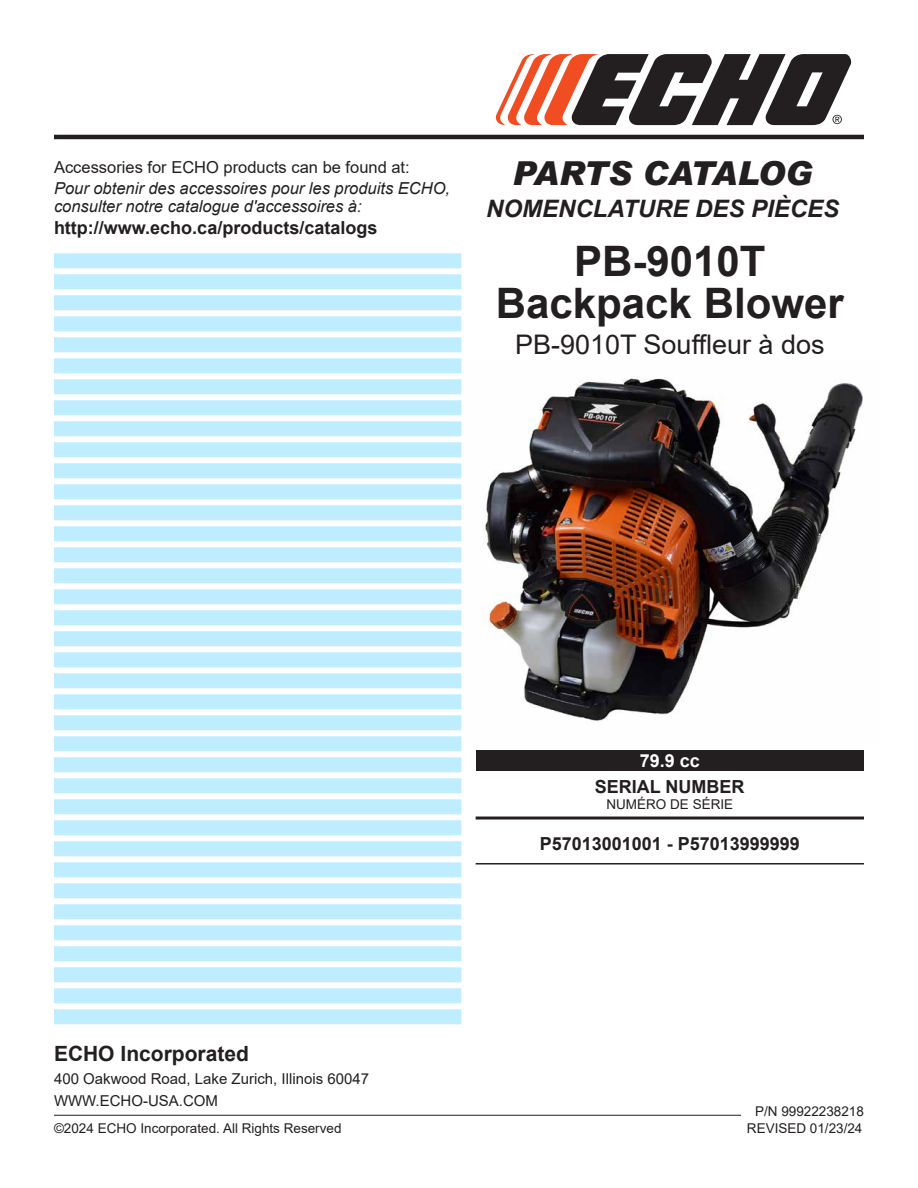
<style>
.page{position:relative;width:918px;height:1188px;background:#fff}
.page>*{position:absolute;margin:0;border:0;box-sizing:border-box;transform-origin:0 0}
.t1{font:700 42px/42px "Arial";color:#231f20;text-align:center}
.t2{font:italic 900 33px "Arial";letter-spacing:-.015em;color:#231f20}
.t3{font:27px "Arial";color:#231f20}
.t4{font:italic 700 24px "Arial";color:#231f20}
.t5{font:700 21px "Arial";color:#231f20}
.t6{font:700 18px "Arial";color:#231f20}
.t7{font:700 18px "Arial";color:#fff}
.t8{font:italic 16.5px/18px "Arial";color:#231f20}
.t9{font:16.5px "Arial";color:#231f20}
.t10{font:15px/22.5px "Arial";color:#231f20}
.t11{font:13.5px "Arial";color:#231f20}
</style>
<div class="page">
<img style="left:460px;top:362px;width:403px;height:381px">
<svg style="left:495px;top:54px;width:357px;height:71px"></svg>
<hr style="left:54px;top:135px;width:810px;height:4px;background:#231f20">
<hr style="left:54px;top:1115px;width:687px;height:1px;background:#231f20">
<hr style="left:476px;top:817px;width:388px;height:3px;background:#231f20">
<hr style="left:476px;top:863px;width:388px;height:2px;background:#231f20">
<div style="left:476px;top:751px;width:388px;height:20px;background:#231f20"></div>
<div style="left:54px;top:253px;width:407px;height:14px;background:#bdedfe"></div>
<hr style="left:54px;top:267px;width:407px;height:1px;background:#bdedfe">
<div style="left:54px;top:274px;width:407px;height:14px;background:#bdedfe"></div>
<hr style="left:54px;top:288px;width:407px;height:1px;background:#bdedfe">
<div style="left:54px;top:295px;width:407px;height:14px;background:#bdedfe"></div>
<hr style="left:54px;top:309px;width:407px;height:1px;background:#bdedfe">
<div style="left:54px;top:316px;width:407px;height:14px;background:#bdedfe"></div>
<hr style="left:54px;top:330px;width:407px;height:1px;background:#bdedfe">
<div style="left:54px;top:337px;width:407px;height:14px;background:#bdedfe"></div>
<hr style="left:54px;top:351px;width:407px;height:1px;background:#bdedfe">
<div style="left:54px;top:358px;width:407px;height:14px;background:#bdedfe"></div>
<hr style="left:54px;top:372px;width:407px;height:1px;background:#bdedfe">
<div style="left:54px;top:379px;width:407px;height:14px;background:#bdedfe"></div>
<hr style="left:54px;top:393px;width:407px;height:1px;background:#bdedfe">
<div style="left:54px;top:400px;width:407px;height:14px;background:#bdedfe"></div>
<hr style="left:54px;top:414px;width:407px;height:1px;background:#bdedfe">
<div style="left:54px;top:421px;width:407px;height:14px;background:#bdedfe"></div>
<hr style="left:54px;top:435px;width:407px;height:1px;background:#bdedfe">
<div style="left:54px;top:442px;width:407px;height:14px;background:#bdedfe"></div>
<hr style="left:54px;top:456px;width:407px;height:1px;background:#bdedfe">
<div style="left:54px;top:463px;width:407px;height:14px;background:#bdedfe"></div>
<hr style="left:54px;top:477px;width:407px;height:1px;background:#bdedfe">
<div style="left:54px;top:484px;width:407px;height:14px;background:#bdedfe"></div>
<hr style="left:54px;top:498px;width:407px;height:1px;background:#bdedfe">
<div style="left:54px;top:505px;width:407px;height:14px;background:#bdedfe"></div>
<hr style="left:54px;top:519px;width:407px;height:1px;background:#bdedfe">
<div style="left:54px;top:526px;width:407px;height:14px;background:#bdedfe"></div>
<hr style="left:54px;top:540px;width:407px;height:1px;background:#bdedfe">
<div style="left:54px;top:547px;width:407px;height:14px;background:#bdedfe"></div>
<hr style="left:54px;top:561px;width:407px;height:1px;background:#bdedfe">
<div style="left:54px;top:568px;width:407px;height:14px;background:#bdedfe"></div>
<hr style="left:54px;top:582px;width:407px;height:1px;background:#bdedfe">
<div style="left:54px;top:589px;width:407px;height:14px;background:#bdedfe"></div>
<hr style="left:54px;top:603px;width:407px;height:1px;background:#bdedfe">
<div style="left:54px;top:610px;width:407px;height:14px;background:#bdedfe"></div>
<hr style="left:54px;top:624px;width:407px;height:1px;background:#bdedfe">
<div style="left:54px;top:631px;width:407px;height:14px;background:#bdedfe"></div>
<hr style="left:54px;top:645px;width:407px;height:1px;background:#bdedfe">
<div style="left:54px;top:652px;width:407px;height:14px;background:#bdedfe"></div>
<hr style="left:54px;top:666px;width:407px;height:1px;background:#bdedfe">
<div style="left:54px;top:673px;width:407px;height:14px;background:#bdedfe"></div>
<hr style="left:54px;top:687px;width:407px;height:1px;background:#bdedfe">
<div style="left:54px;top:694px;width:407px;height:14px;background:#bdedfe"></div>
<hr style="left:54px;top:708px;width:407px;height:1px;background:#bdedfe">
<div style="left:54px;top:715px;width:407px;height:14px;background:#bdedfe"></div>
<hr style="left:54px;top:729px;width:407px;height:1px;background:#bdedfe">
<div style="left:54px;top:736px;width:407px;height:14px;background:#bdedfe"></div>
<hr style="left:54px;top:750px;width:407px;height:1px;background:#bdedfe">
<div style="left:54px;top:757px;width:407px;height:14px;background:#bdedfe"></div>
<hr style="left:54px;top:771px;width:407px;height:1px;background:#bdedfe">
<div style="left:54px;top:778px;width:407px;height:14px;background:#bdedfe"></div>
<hr style="left:54px;top:792px;width:407px;height:1px;background:#bdedfe">
<div style="left:54px;top:799px;width:407px;height:14px;background:#bdedfe"></div>
<hr style="left:54px;top:813px;width:407px;height:1px;background:#bdedfe">
<div style="left:54px;top:820px;width:407px;height:14px;background:#bdedfe"></div>
<hr style="left:54px;top:834px;width:407px;height:1px;background:#bdedfe">
<div style="left:54px;top:841px;width:407px;height:14px;background:#bdedfe"></div>
<hr style="left:54px;top:855px;width:407px;height:1px;background:#bdedfe">
<div style="left:54px;top:862px;width:407px;height:14px;background:#bdedfe"></div>
<hr style="left:54px;top:876px;width:407px;height:1px;background:#bdedfe">
<div style="left:54px;top:883px;width:407px;height:14px;background:#bdedfe"></div>
<hr style="left:54px;top:897px;width:407px;height:1px;background:#bdedfe">
<div style="left:54px;top:904px;width:407px;height:14px;background:#bdedfe"></div>
<hr style="left:54px;top:918px;width:407px;height:1px;background:#bdedfe">
<div style="left:54px;top:925px;width:407px;height:14px;background:#bdedfe"></div>
<hr style="left:54px;top:939px;width:407px;height:1px;background:#bdedfe">
<div style="left:54px;top:946px;width:407px;height:14px;background:#bdedfe"></div>
<hr style="left:54px;top:960px;width:407px;height:1px;background:#bdedfe">
<div style="left:54px;top:967px;width:407px;height:14px;background:#bdedfe"></div>
<hr style="left:54px;top:981px;width:407px;height:1px;background:#bdedfe">
<div style="left:54px;top:988px;width:407px;height:14px;background:#bdedfe"></div>
<hr style="left:54px;top:1002px;width:407px;height:1px;background:#bdedfe">
<div style="left:54px;top:1009px;width:407px;height:14px;background:#bdedfe"></div>
<hr style="left:54px;top:1023px;width:407px;height:1px;background:#bdedfe">
<p class="t9" style="left:54px;top:156px;width:357px">Accessories for ECHO products can be found at:</p>
<p class="t8" style="left:54px;top:180px;width:398px">Pour obtenir des accessoires pour les produits ECHO, consulter notre catalogue d'accessoires à:</p>
<p class="t6" style="left:54px;top:215px;width:325px">http://www.echo.ca/products/catalogs</p>
<h2 class="t2" style="left:513px;top:153px;width:302px">PARTS CATALOG</h2>
<h3 class="t4" style="left:486px;top:193px;width:354px">NOMENCLATURE DES PIÈCES</h3>
<h1 class="t1" style="left:496px;top:240px;width:349px">PB-9010T<br>Backpack Blower</h1>
<h3 class="t3" style="left:515px;top:325px;width:311px">PB-9010T Souffleur à dos</h3>
<p class="t5" style="left:54px;top:1039px;width:196px">ECHO Incorporated</p>
<p class="t10" style="left:54px;top:1067px;width:317px">400 Oakwood Road, Lake Zurich, Illinois 60047<br>WWW.ECHO-USA.COM</p>
<p class="t7" style="left:640px;top:748px;width:62px">79.9 cc</p>
<p class="t6" style="left:595px;top:774px;width:151px">SERIAL NUMBER</p>
<p class="t11" style="left:606px;top:795px;width:128px">NUMÉRO DE SÉRIE</p>
<p class="t6" style="left:540px;top:831px;width:262px">P57013001001 - P57013999999</p>
<p class="t11" style="left:755px;top:1102px;width:110px">P/N 99922238218</p>
<p class="t11" style="left:54px;top:1118px;width:289px">©2024 ECHO Incorporated. All Rights Reserved</p>
<p class="t11" style="left:747px;top:1118px;width:117px">REVISED 01/23/24</p>
</div>
